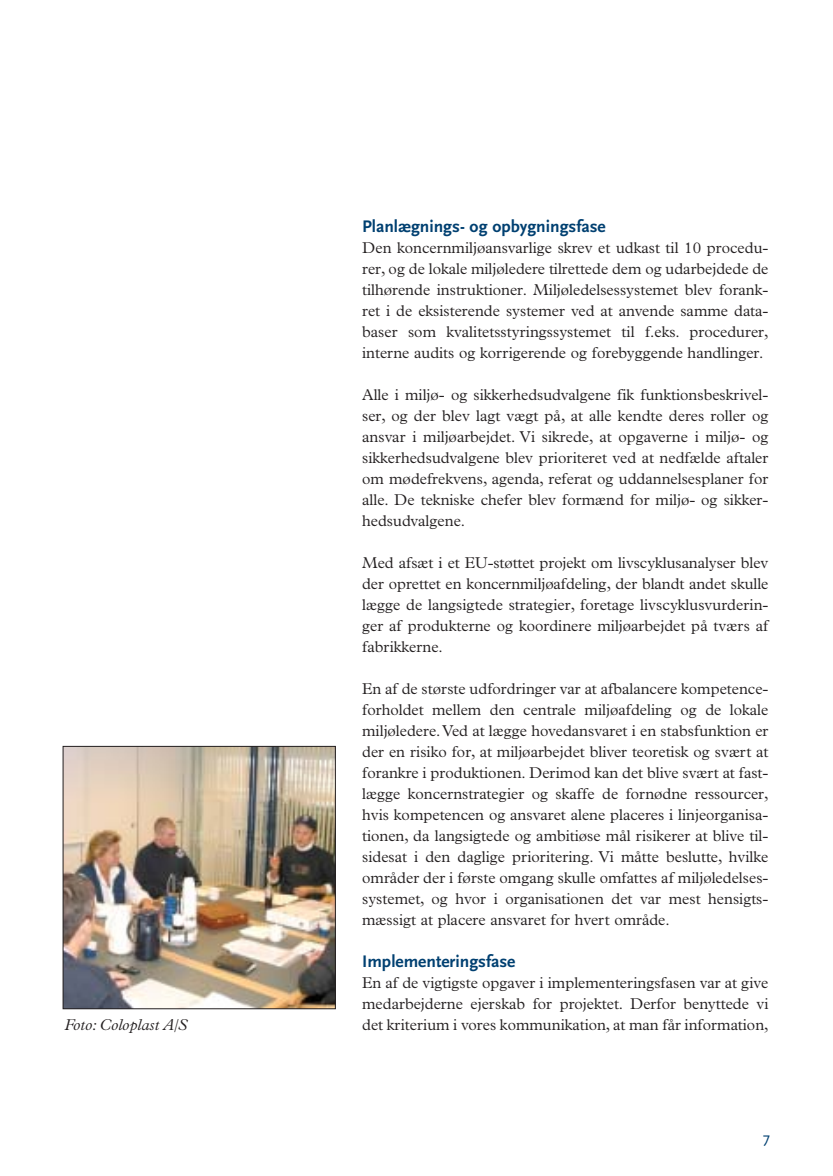
<style>
.page{position:relative;width:833px;height:1176px;background:#fff}
.page>*{position:absolute;margin:0;border:0;box-sizing:border-box;transform-origin:0 0}
.t1{font:700 17.5px "Scala Sans";color:#004071}
.t2{font:300 15.75px/21px "Plantin";color:#231f20;text-align:justify}
.t3{font:italic 300 15.75px "Plantin";color:#231f20}
.t4{font:15.75px "Scala Sans";color:#004071}
</style>
<div class="page">
<img style="left:65px;top:748px;width:269px;height:259px">
<div style="left:63px;top:746px;width:273px;height:263px;border:1px solid #231f20"></div>
<p class="t3" style="left:65px;top:1019px;width:124px">Foto: Coloplast A/S</p>
<p class="t1" style="left:362px;top:220px;width:245px">Planlægnings- og opbygningsfase</p>
<p class="t2" style="left:362px;top:239px;width:408px">Den koncernmiljøansvarlige skrev et udkast til 10 procedu&shy;rer, og de lokale miljøledere tilrettede dem og udarbejdede de tilhørende instruktioner. Miljøledelsessystemet blev forank&shy;ret i de eksisterende systemer ved at anvende samme data&shy;baser som kvalitetsstyringssystemet til f.eks. procedurer, interne audits og korrigerende og forebyggende handlinger.</p>
<p class="t2" style="left:362px;top:386px;width:408px">Alle i miljø- og sikkerhedsudvalgene fik funktionsbeskrivel&shy;ser, og der blev lagt vægt på, at alle kendte deres roller og ansvar i miljøarbejdet. Vi sikrede, at opgaverne i miljø- og sikkerhedsudvalgene blev prioriteret ved at nedfælde aftaler om mødefrekvens, agenda, referat og uddannelsesplaner for alle. De tekniske chefer blev formænd for miljø- og sikker&shy;hedsudvalgene.</p>
<p class="t2" style="left:362px;top:554px;width:408px">Med afsæt i et EU-støttet projekt om livscyklusanalyser blev der oprettet en koncernmiljøafdeling, der blandt andet skulle lægge de langsigtede strategier, foretage livscyklusvurderin&shy;ger af produkterne og koordinere miljøarbejdet på tværs af fabrikkerne.</p>
<p class="t2" style="left:362px;top:680px;width:408px">En af de største udfordringer var at afbalancere kompetence&shy;forholdet mellem den centrale miljøafdeling og de lokale miljøledere.Ved at lægge hovedansvaret i en stabsfunktion er der en risiko for, at miljøarbejdet bliver teoretisk og svært at forankre i produktionen. Derimod kan det blive svært at fast&shy;lægge koncernstrategier og skaffe de fornødne ressourcer, hvis kompetencen og ansvaret alene placeres i linjeorganisa&shy;tionen, da langsigtede og ambitiøse mål risikerer at blive til&shy;sidesat i den daglige prioritering. Vi måtte beslutte, hvilke områder der i første omgang skulle omfattes af miljøledelses&shy;systemet, og hvor i organisationen det var mest hensigts&shy;mæssigt at placere ansvaret for hvert område.</p>
<p class="t1" style="left:362px;top:955px;width:155px">Implementeringsfase</p>
<p class="t2" style="left:362px;top:974px;width:408px">En af de vigtigste opgaver i implementeringsfasen var at give medarbejderne ejerskab for projektet. Derfor benyttede vi det kriterium i vores kommunikation, at man får information,</p>
<p class="t4" style="left:763px;top:1132px;width:9px">7</p>
</div>
